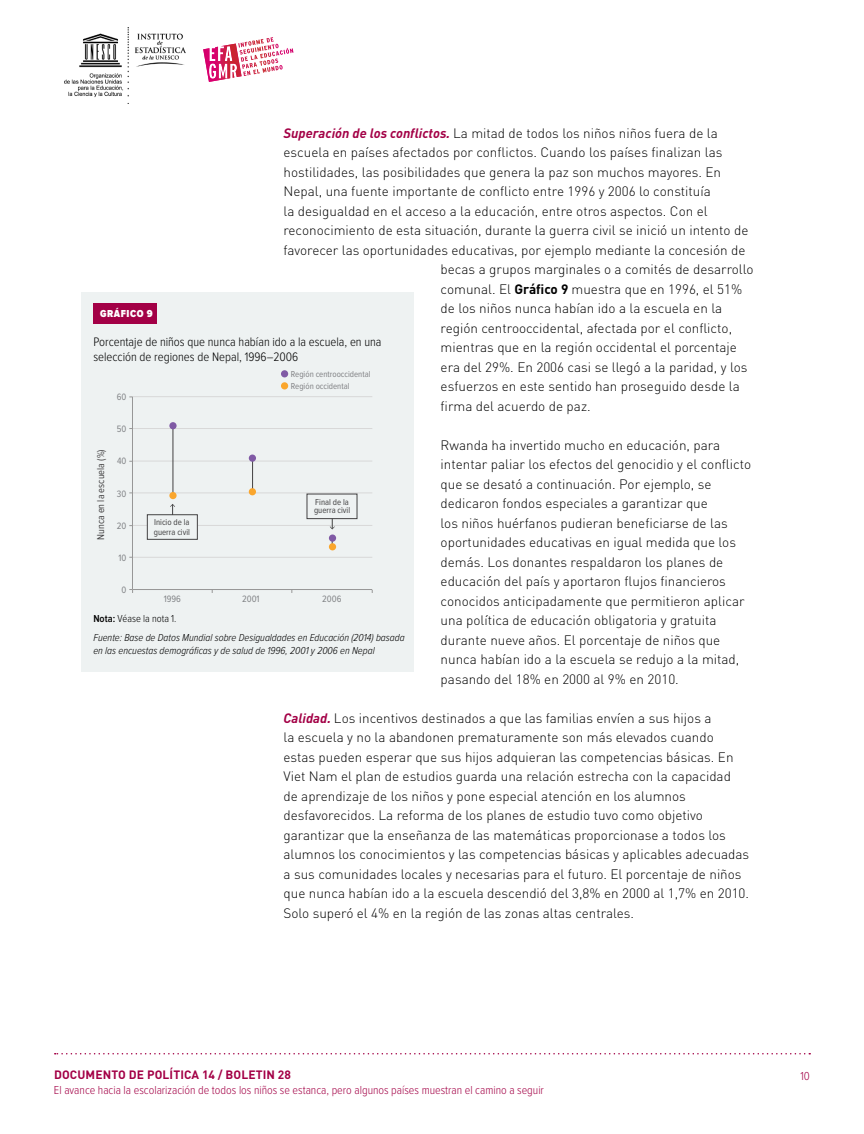
<style>
.page{position:relative;width:864px;height:1134px;background:#fff}
.page>*{position:absolute;margin:0;border:0;box-sizing:border-box;transform-origin:0 0}
.t1{font:300 13.5px/19.5px "DINOT";color:#000}
.t2{font:300 12.75px/15px "Proxima Nova Cond";color:#000}
.t3{font:300 12px "Proxima Nova Cond";color:#a30046}
.t4{font:700 12px "DINOT";letter-spacing:.01em;color:#a30046}
.t5{font:italic 300 10.5px/19.4px "Proxima Nova Cond";color:#000}
.t6{font:900 10.5px "Proxima Nova Cond";letter-spacing:.05em;color:#fff}
.t7{font:10.35px "Proxima Nova Cond";color:#424142}
.t8{font:9.6px "Proxima Nova Cond";color:#808285}
.t9{font:8.85px/9.1px "Proxima Nova Cond";color:#434243}
.t10{font:8.85px/12.3px "Proxima Nova Cond";color:#808184}
.s1{font-weight:700;font-style:italic;color:#a30046}
.s2{font-weight:700}
.s3{font-weight:600;font-style:normal}
.s4{font-style:normal}
</style>
<div class="page">
<svg style="left:55px;top:1053px;width:755px;height:1px"></svg>
<svg style="left:203px;top:37px;width:90px;height:45px"></svg>
<img style="left:64px;top:28px;width:122px;height:76px">
<div style="left:81px;top:292px;width:333px;height:380px;background:#eef2f2"></div>
<hr style="left:132px;top:396px;width:240px;height:1px;background:#d8d8d8">
<hr style="left:132px;top:428px;width:240px;height:1px;background:#d8d8d8">
<hr style="left:132px;top:461px;width:240px;height:1px;background:#d8d8d8">
<hr style="left:132px;top:493px;width:240px;height:1px;background:#d8d8d8">
<hr style="left:132px;top:525px;width:240px;height:1px;background:#d8d8d8">
<hr style="left:132px;top:557px;width:240px;height:1px;background:#d8d8d8">
<hr style="left:132px;top:397px;width:1px;height:193px;background:#979797">
<hr style="left:132px;top:589px;width:240px;height:1px;background:#979797">
<hr style="left:173px;top:425px;width:1px;height:71px;background:#424142">
<hr style="left:252px;top:458px;width:1px;height:35px;background:#424142">
<div style="left:281px;top:370px;width:7px;height:7px;background:#805aa5;border-radius:50%"></div>
<div style="left:281px;top:382px;width:7px;height:7px;background:#faa62d;border-radius:50%"></div>
<div style="left:169px;top:422px;width:8px;height:7px;background:#805aa5;border-radius:50%"></div>
<div style="left:169px;top:492px;width:8px;height:7px;background:#faa62d;border-radius:50%"></div>
<div style="left:249px;top:455px;width:7px;height:7px;background:#805aa5;border-radius:50%"></div>
<div style="left:249px;top:488px;width:7px;height:7px;background:#faa62d;border-radius:50%"></div>
<div style="left:329px;top:534px;width:7px;height:8px;background:#805aa5;border-radius:50%"></div>
<div style="left:329px;top:543px;width:7px;height:7px;background:#faa62d;border-radius:50%"></div>
<svg style="left:170px;top:504px;width:5px;height:10px"></svg>
<div style="left:147px;top:515px;width:50px;height:24px;background:#eef2f2"></div>
<div style="left:147px;top:514px;width:51px;height:26px;border:1px solid #434243"></div>
<svg style="left:330px;top:519px;width:5px;height:10px"></svg>
<div style="left:307px;top:494px;width:50px;height:25px;border:1px solid #434243"></div>
<div style="left:93px;top:303px;width:64px;height:21px;background:#a30046"></div>
<p class="t1" style="left:284px;top:123px;width:436px"><span class="s1">Superación de los conflictos.</span> La mitad de todos los niños niños fuera de la</p>
<p class="t1" style="left:284px;top:142px;width:440px">escuela en países afectados por conflictos. Cuando los países finalizan las</p>
<p class="t1" style="left:284px;top:162px;width:439px">hostilidades, las posibilidades que genera la paz son muchos mayores. En</p>
<p class="t1" style="left:284px;top:181px;width:429px">Nepal, una fuente importante de conflicto entre 1996 y 2006 lo constituía</p>
<p class="t1" style="left:284px;top:201px;width:426px">la desigualdad en el acceso a la educación, entre otros aspectos. Con el</p>
<p class="t1" style="left:284px;top:220px;width:466px">reconocimiento de esta situación, durante la guerra civil se inició un intento de</p>
<p class="t1" style="left:284px;top:240px;width:464px">favorecer las oportunidades educativas, por ejemplo mediante la concesión de</p>
<p class="t1" style="left:441px;top:259px;width:314px">becas a grupos marginales o a comités de desarrollo</p>
<p class="t1" style="left:441px;top:279px;width:303px">comunal. El <span class="s2">GRÁFICO 9</span> muestra que en 1996, el 51%</p>
<p class="t1" style="left:441px;top:298px;width:283px">de los niños nunca habían ido a la escuela en la</p>
<p class="t1" style="left:441px;top:318px;width:293px">región centrooccidental, afectada por el conflicto,</p>
<p class="t1" style="left:441px;top:337px;width:298px">mientras que en la región occidental el porcentaje</p>
<p class="t1" style="left:441px;top:357px;width:308px">era del 29%. En 2006 casi se llegó a la paridad, y los</p>
<p class="t1" style="left:441px;top:376px;width:301px">esfuerzos en este sentido han proseguido desde la</p>
<p class="t1" style="left:441px;top:396px;width:152px">firma del acuerdo de paz.</p>
<p class="t1" style="left:441px;top:435px;width:312px">Rwanda ha invertido mucho en educación, para intentar paliar los efectos del genocidio y el conflicto que se desató a continuación. Por ejemplo, se dedicaron fondos especiales a garantizar que<br>los niños huérfanos pudieran beneficiarse de las oportunidades educativas en igual medida que los demás. Los donantes respaldaron los planes de educación del país y aportaron flujos financieros conocidos anticipadamente que permitieron aplicar una política de educación obligatoria y gratuita durante nueve años. El porcentaje de niños que nunca habían ido a la escuela se redujo a la mitad, pasando del 18% en 2000 al 9% en 2010.</p>
<p class="t1" style="left:284px;top:707px;width:467px"><span class="s1">Calidad.</span> Los incentivos destinados a que las familias envíen a sus hijos a<br>la escuela y no la abandonen prematuramente son más elevados cuando<br>estas pueden esperar que sus hijos adquieran las competencias básicas. En Viet Nam el plan de estudios guarda una relación estrecha con la capacidad<br>de aprendizaje de los niños y pone especial atención en los alumnos desfavorecidos. La reforma de los planes de estudio tuvo como objetivo garantizar que la enseñanza de las matemáticas proporcionase a todos los alumnos los conocimientos y las competencias básicas y aplicables adecuadas a sus comunidades locales y necesarias para el futuro. El porcentaje de niños que nunca habían ido a la escuela descendió del 3,8% en 2000 al 1,7% en 2010.<br>Solo superó el 4% en la región de las zonas altas centrales.</p>
<p class="t6" style="left:100px;top:309px;width:54px">GRÁFICO 9</p>
<p class="t2" style="left:93px;top:335px;width:290px">Porcentaje de niños que nunca habían ido a la escuela, en una selección de regiones de Nepal, 1996–2006</p>
<p class="t10" style="left:291px;top:368px;width:81px">Región centrooccidental<br>Región occidental</p>
<p class="t8" style="left:117px;top:392px;width:11px">60</p>
<p class="t8" style="left:117px;top:424px;width:11px">50</p>
<p class="t7" style="left:96px;top:540px;width:92px;rotate:-90deg">Nunca en la escuela (%)</p>
<p class="t8" style="left:117px;top:456px;width:11px">40</p>
<p class="t8" style="left:117px;top:490px;width:11px">30</p>
<p class="t9" style="left:314px;top:499px;width:38px;line-height:7.6px">Final de la guerra civil</p>
<p class="t9" style="left:154px;top:518px;width:38px">Inicio de la guerra civil</p>
<p class="t8" style="left:117px;top:522px;width:11px">20</p>
<p class="t8" style="left:118px;top:554px;width:9px">10</p>
<p class="t8" style="left:121px;top:586px;width:6px">0</p>
<p class="t8" style="left:164px;top:594px;width:19px">1996</p>
<p class="t8" style="left:242px;top:594px;width:19px">2001</p>
<p class="t8" style="left:322px;top:594px;width:21px">2006</p>
<p class="t5" style="left:93px;top:609px;width:313px"><span class="s3">Nota:</span> <span class="s4">Véase la nota 1.<br></span>Fuente: Base de Datos Mundial sobre Desigualdades en Educación (2014) basada</p>
<p class="t5" style="left:93px;top:641px;width:283px">en las encuestas demográficas y de salud de 1996, 2001 y 2006 en Nepal</p>
<p class="t4" style="left:54px;top:1067px;width:238px">DOCUMENTO DE POLÍTICA 14 / BOLETIN 28</p>
<p class="t3" style="left:54px;top:1085px;width:491px">El avance hacia la escolarización de todos los niños se estanca, pero algunos países muestran el camino a seguir</p>
<p class="t3" style="left:801px;top:1071px;width:11px">10</p>
</div>
